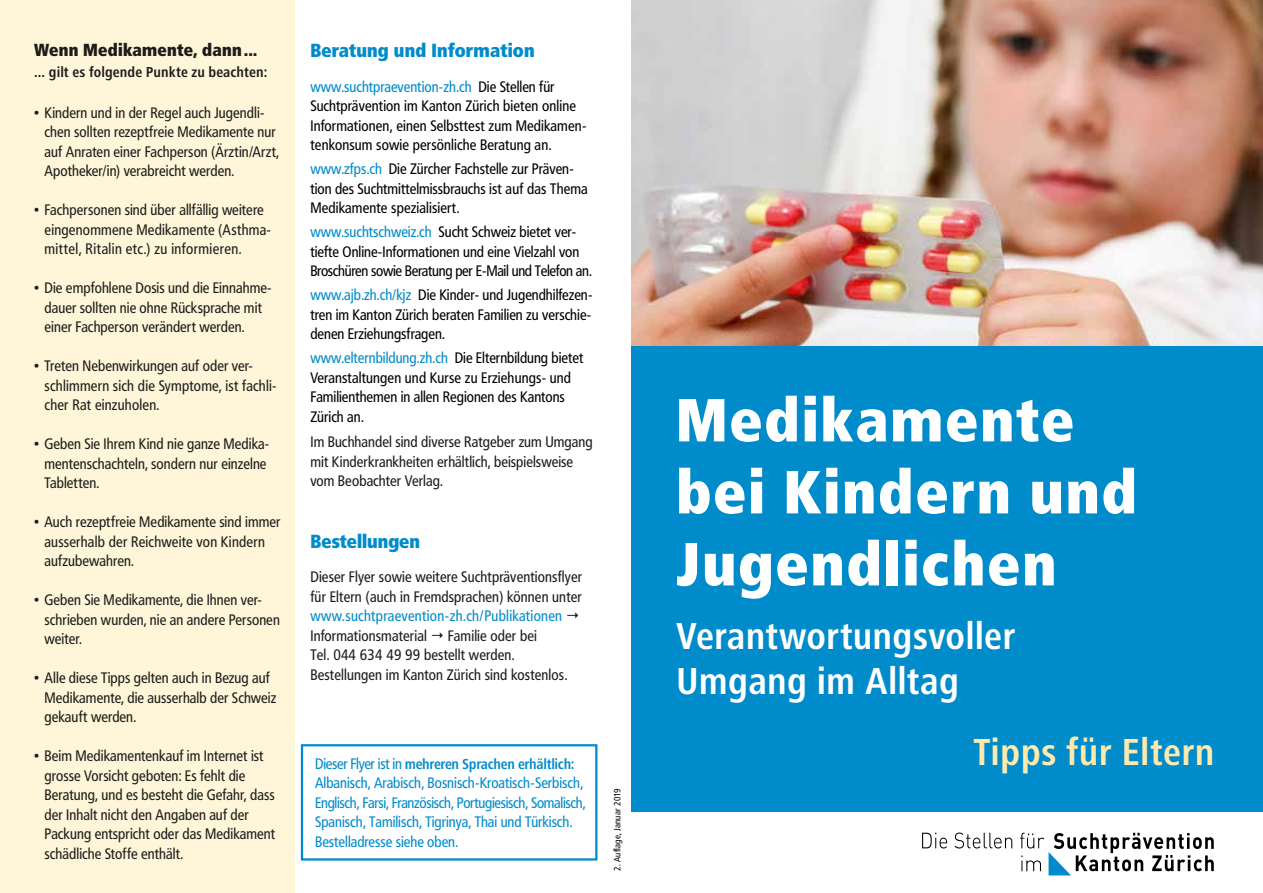
<style>
.page{position:relative;width:1263px;height:893px;background:#fff}
.page>*{position:absolute;margin:0;border:0;box-sizing:border-box;transform-origin:0 0}
.t1{font:800 60px/72px "Frutiger Condensed BQ";letter-spacing:.04em;color:#fff}
.t2{font:700 condensed 39px/45px "Frutiger Next LT";letter-spacing:.005em;color:#fff}
.t3{font:700 condensed 39px "Frutiger Next LT";letter-spacing:.01em;color:#ffeaae}
.t4{font:800 18.75px "Frutiger Condensed BQ";letter-spacing:.01em;color:#008bcb}
.t5{font:800 17.25px "Frutiger Condensed BQ";letter-spacing:.015em;color:#1c1d1b}
.t6{font:15px/19.5px "Frutiger Condensed BQ";letter-spacing:.01em;color:#1c1d1b}
.t7{font:15px/19.5px "Frutiger Condensed BQ";color:#000}
.t8{font:15px/19.5px "Frutiger Condensed BQ";color:#008bcb}
.t9{font:700 condensed 15px "Frutiger Next LT";letter-spacing:-.02em;color:#008bcb}
.t10{font:15px "Frutiger Condensed BQ";letter-spacing:.02em;color:#008bcb}
.t11{font:700 condensed 15px "Frutiger Next LT";letter-spacing:.005em;color:#1c1d1b}
.t12{font:9px "Frutiger Condensed BQ";letter-spacing:.02em;color:#000}
.s1{color:#008bcb}
.s2{font-family:"Frutiger Condensed BQ";font-weight:400;font-stretch:normal}
</style>
<div class="page">
<img style="left:631px;top:0;width:632px;height:347px">
<div style="left:631px;top:347px;width:632px;height:465px;background:#008bcb"></div>
<svg style="left:922px;top:833px;width:25px;height:15px"></svg>
<svg style="left:954px;top:833px;width:58px;height:15px"></svg>
<svg style="left:1020px;top:833px;width:194px;height:42px"></svg>
<div style="left:0;top:0;width:294px;height:893px;background:#fff5d8"></div>
<div style="left:301px;top:744px;width:296px;height:117px;border:2px solid #008bcb"></div>
<p class="t4" style="left:310px;top:39px;width:226px">Beratung und Information</p>
<p class="t7" style="left:310px;top:77px;width:277px"><span class="s1">www.suchtpraevention-zh.ch</span> Die Stellen für Suchtprävention im Kanton Zürich bieten online Informationen, einen Selbsttest zum Medikamen&shy;tenkonsum sowie persönliche Beratung an.</p>
<p class="t7" style="left:310px;top:159px;width:279px"><span class="s1">www.zfps.ch</span> Die Zürcher Fachstelle zur Präven&shy;tion des Suchtmittelmissbrauchs ist auf das Thema<br>Medikamente spezialisiert.</p>
<p class="t7" style="left:310px;top:222px;width:283px"><span class="s1">www.suchtschweiz.ch</span> Sucht Schweiz bietet ver&shy;tiefte Online-Informationen und eine Vielzahl von<br>Broschüren sowie Beratung per E-Mail und Telefon an.</p>
<p class="t7" style="left:310px;top:285px;width:284px;text-align:justify"><span class="s1">www.ajb.zh.ch/kjz</span> Die Kinder- und Jugendhilfezen&shy;tren im Kanton Zürich beraten Familien zu verschie&shy;denen Erziehungsfragen.</p>
<p class="t7" style="left:310px;top:348px;width:274px"><span class="s1">www.elternbildung.zh.ch</span> Die Elternbildung bietet Veranstaltungen und Kurse zu Erziehungs- und Familienthemen in allen Regionen des Kantons Zürich an.</p>
<p class="t6" style="left:310px;top:432px;width:284px">Im Buchhandel sind diverse Ratgeber zum Umgang mit Kinderkrankheiten erhältlich, beispielsweise vom Beobachter Verlag.</p>
<p class="t5" style="left:34px;top:39px;width:225px">Wenn Medikamente, dann ...</p>
<p class="t11" style="left:34px;top:64px;width:235px">... gilt es folgende Punkte zu beachten:</p>
<p class="t6" style="left:45px;top:103px;width:236px;text-indent:-10px">• Kindern und in der Regel auch Jugendli&shy;chen sollten rezeptfreie Medikamente nur auf Anraten einer Fachperson (Ärztin/Arzt, Apotheker/in) verabreicht werden.</p>
<p class="t6" style="left:45px;top:200px;width:228px;text-indent:-10px">• Fachpersonen sind über allfällig weitere eingenommene Medikamente (Asthma&shy;mittel, Ritalin etc.) zu informieren.</p>
<p class="t6" style="left:45px;top:278px;width:229px;text-indent:-10px">• Die empfohlene Dosis und die Einnahme&shy;dauer sollten nie ohne Rücksprache mit einer Fachperson verändert werden.</p>
<p class="t6" style="left:45px;top:356px;width:234px;text-indent:-10px">• Treten Nebenwirkungen auf oder ver&shy;schlimmern sich die Symptome, ist fachli&shy;cher Rat einzuholen.</p>
<p class="t6" style="left:45px;top:434px;width:226px;text-indent:-10px">• Geben Sie Ihrem Kind nie ganze Medika&shy;mentenschachteln, sondern nur einzelne<br>Tabletten.</p>
<p class="t6" style="left:45px;top:512px;width:238px;text-indent:-10px">• Auch rezeptfreie Medikamente sind immer ausserhalb der Reichweite von Kindern aufzubewahren.</p>
<p class="t6" style="left:45px;top:590px;width:237px;text-indent:-10px">• Geben Sie Medikamente, die Ihnen ver&shy;schrieben wurden, nie an andere Personen weiter.</p>
<p class="t6" style="left:45px;top:668px;width:233px;text-indent:-10px">• Alle diese Tipps gelten auch in Bezug auf<br>Medikamente, die ausserhalb der Schweiz gekauft werden.</p>
<p class="t6" style="left:45px;top:746px;width:232px;text-indent:-10px">• Beim Medikamentenkauf im Internet ist grosse Vorsicht geboten: Es fehlt die Beratung, und es besteht die Gefahr, dass der Inhalt nicht den Angaben auf der Packung entspricht oder das Medikament schädliche Stoffe enthält.</p>
<p class="t9" style="left:315px;top:755px;width:261px"><span class="s2">Dieser Flyer ist in</span> mehreren Sprachen erhältlich:</p>
<p class="t4" style="left:310px;top:529px;width:111px">Bestellungen</p>
<p class="t6" style="left:310px;top:567px;width:273px">Dieser Flyer sowie weitere Suchtpräventionsflyer für Eltern (auch in Fremdsprachen) können unter</p>
<p class="t10" style="left:310px;top:607px;width:253px">www.suchtpraevention-zh.ch/Publikationen</p>
<p class="t6" style="left:310px;top:626px;width:118px">Informationsmaterial</p>
<p class="t6" style="left:310px;top:626px;width:259px;text-indent:137px">Familie oder bei<br>Tel. 044 634 49 99 bestellt werden.<br>Bestellungen im Kanton Zürich sind kostenlos.</p>
<p class="t8" style="left:315px;top:773px;width:272px">Albanisch, Arabisch, Bosnisch-Kroatisch-Serbisch, Englisch, Farsi, Französisch, Portugiesisch, Somalisch, Spanisch, Tamilisch, Tigrinya, Thai und Türkisch.<br>Bestelladresse siehe oben.</p>
<p class="t12" style="left:612px;top:871px;width:83px;rotate:-90deg">2. Auflage, Januar 2019</p>
<h1 class="t1" style="left:676px;top:384px;width:462px">Medikamente bei Kindern und<br>Jugendlichen</h1>
<h2 class="t2" style="left:676px;top:614px;width:341px">Verantwortungsvoller<br>Umgang im Alltag</h2>
<h2 class="t3" style="left:973px;top:731px;width:242px">Tipps für Eltern</h2>
</div>
